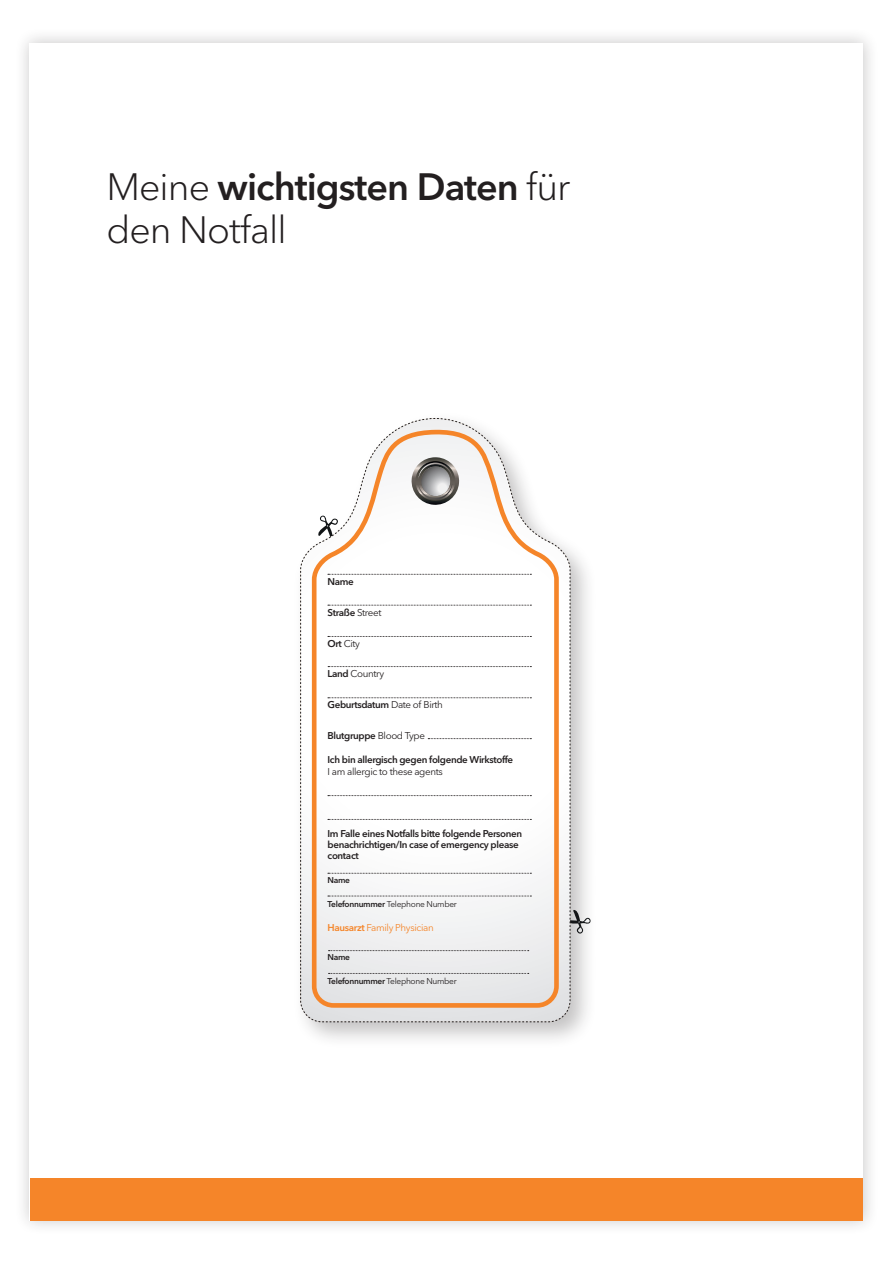
<style>
.page{position:relative;width:893px;height:1263px;background:#fff}
.page>*{position:absolute;margin:0;border:0;box-sizing:border-box;transform-origin:0 0}
.t1{font:300 37.8px/42.8px "Avenir Next LT Pro";letter-spacing:-.025em;color:#231f20}
.t2{font:600 9.75px/11.2px "Avenir Next LT Pro";letter-spacing:-.035em;color:#231f20}
.t3{font:9.75px "Avenir Next LT Pro";letter-spacing:-.035em;color:#f58529}
.t4{font:9.75px "Avenir Next LT Pro";letter-spacing:-.035em;color:#231f20}
.t5{font:8.4px "Avenir Next LT Pro";letter-spacing:-.035em;color:#231f20}
.t6{font:600 8.4px "Avenir Next LT Pro";letter-spacing:-.035em;color:#231f20}
.s1{font-weight:600}
.s2{font-weight:400}
</style>
<div class="page">
<div style="left:14px;top:27px;width:865px;height:1209px;background:#231f20;opacity:.25"></div>
<div style="left:30px;top:43px;width:833px;height:1177px;background:#fff"></div>
<div style="left:30px;top:1178px;width:833px;height:42px;background:#f58529"></div>
<div style="left:293px;top:411px;width:305px;height:638px;background:#231f20;opacity:.27"></div>
<svg style="left:300px;top:417px;width:271px;height:606px"></svg>
<svg style="left:310px;top:428px;width:251px;height:582px"></svg>
<svg style="left:411px;top:457px;width:49px;height:49px"></svg>
<svg style="left:328px;top:574px;width:203px;height:1px"></svg>
<svg style="left:328px;top:605px;width:203px;height:1px"></svg>
<svg style="left:328px;top:636px;width:203px;height:1px"></svg>
<svg style="left:328px;top:666px;width:203px;height:1px"></svg>
<svg style="left:328px;top:697px;width:203px;height:1px"></svg>
<svg style="left:328px;top:795px;width:203px;height:1px"></svg>
<svg style="left:328px;top:873px;width:203px;height:1px"></svg>
<svg style="left:329px;top:950px;width:200px;height:1px"></svg>
<svg style="left:329px;top:973px;width:200px;height:1px"></svg>
<svg style="left:328px;top:819px;width:203px;height:1px"></svg>
<svg style="left:328px;top:896px;width:203px;height:1px"></svg>
<svg style="left:428px;top:738px;width:103px;height:1px"></svg>
<p class="t1" style="left:106px;top:166px;width:465px">Meine <span class="s1">wichtigsten Daten</span> für den Notfall</p>
<p class="t2" style="left:328px;top:576px;width:28px">Name</p>
<p class="t2" style="left:328px;top:607px;width:56px">Straße <span class="s2">Street</span></p>
<p class="t4" style="left:328px;top:637px;width:34px"><span class="s1">Ort</span> City</p>
<p class="t4" style="left:328px;top:668px;width:58px"><span class="s1">Land</span> Country</p>
<p class="t2" style="left:328px;top:699px;width:117px">Geburtsdatum <span class="s2">Date of Birth</span></p>
<p class="t2" style="left:328px;top:730px;width:99px">Blutgruppe <span class="s2">Blood Type</span></p>
<p class="t2" style="left:328px;top:753px;width:187px;line-height:12.6px">Ich bin allergisch gegen folgende Wirkstoffe<br><span class="s2">I am allergic to these agents</span></p>
<p class="t2" style="left:328px;top:828px;width:196px">Im Falle eines Notfalls bitte folgende Personen benachrichtigen/In case of emergency please contact</p>
<p class="t6" style="left:328px;top:875px;width:24px">Name</p>
<p class="t5" style="left:328px;top:899px;width:131px"><span class="s1">Telefonnummer</span> Telephone Number</p>
<p class="t3" style="left:328px;top:921px;width:108px"><span class="s1">Hausarzt</span> Family Physician</p>
<p class="t6" style="left:328px;top:952px;width:24px">Name</p>
<p class="t5" style="left:328px;top:976px;width:131px"><span class="s1">Telefonnummer</span> Telephone Number</p>
</div>
